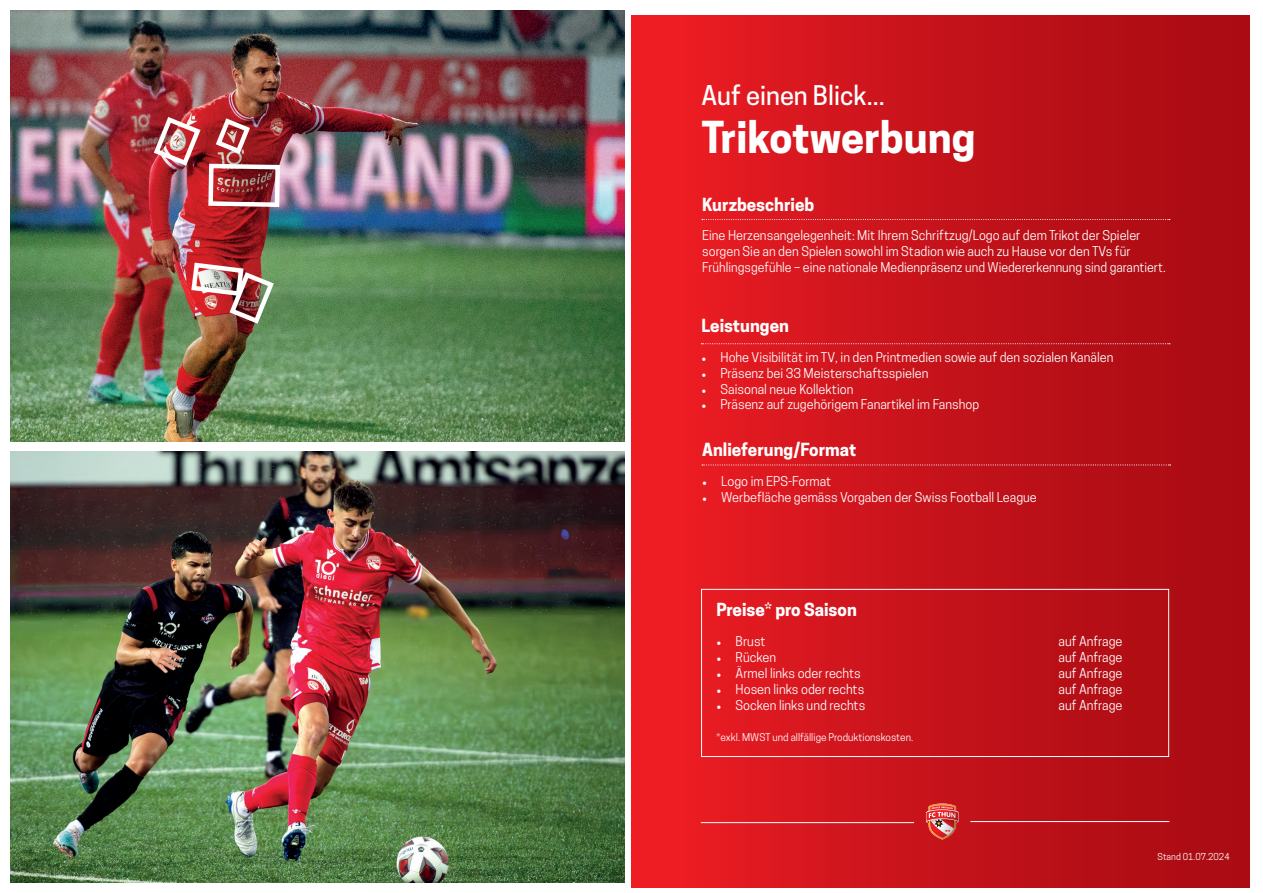
<style>
.page{position:relative;width:1263px;height:893px;background:#fff}
.page>*{position:absolute;margin:0;border:0;box-sizing:border-box;transform-origin:0 0}
.t1{font:700 41.4px "Cooper Hewitt";color:#fff}
.t2{font:500 25.5px "Cooper Hewitt";color:#fff}
.t3{font:700 16.95px "Cooper Hewitt";color:#fff}
.t4{font:12.75px/15.9px "Cooper Hewitt";color:#fff}
.t5{font:10.05px "Cooper Hewitt";color:#fff}
.t6{font:9px "Cooper Hewitt";color:#fff}
.s1{font-family:"Minion Pro"}
</style>
<div class="page">
<div style="left:631px;top:15px;width:618px;height:873px;background:linear-gradient(to right,#ee1d24,#a40a12)"></div>
<svg style="left:701px;top:343px;width:469px;height:1px"></svg>
<img style="left:10px;top:10px;width:614px;height:431px">
<img style="left:10px;top:452px;width:614px;height:431px">
<div style="left:701px;top:589px;width:468px;height:168px;border:1px solid #fff"></div>
<svg style="left:926px;top:803px;width:32px;height:37px"></svg>
<hr style="left:701px;top:822px;width:213px;height:1px;background:#fff">
<hr style="left:970px;top:821px;width:199px;height:1px;background:#fff">
<svg style="left:702px;top:219px;width:468px;height:1px"></svg>
<img style="left:189px;top:260px;width:88px;height:67px">
<svg style="left:702px;top:464px;width:468px;height:1px"></svg>
<img style="left:151px;top:114px;width:131px;height:95px">
<h2 class="t2" style="left:701px;top:80px;width:185px">Auf einen Blick...</h2>
<h1 class="t1" style="left:701px;top:113px;width:275px">Trikotwerbung</h1>
<h3 class="t3" style="left:702px;top:194px;width:114px">Kurzbeschrieb</h3>
<p class="t4" style="left:702px;top:228px;width:465px">Eine Herzensangelegenheit: Mit Ihrem Schriftzug/Logo auf dem Trikot der Spieler sorgen Sie an den Spielen sowohl im Stadion wie auch zu Hause vor den TVs für<br>Frühlingsgefühle – eine nationale Medienpräsenz und Wiedererkennung sind garantiert.</p>
<h3 class="t3" style="left:701px;top:316px;width:89px">Leistungen</h3>
<p class="t4" style="left:701px;top:349px;width:413px"><span class="s1">•</span> Hohe Visibilität im TV, in den Printmedien sowie auf den sozialen Kanälen</p>
<p class="t4" style="left:701px;top:365px;width:228px"><span class="s1">•</span> Präsenz bei 33 Meisterschaftsspielen</p>
<p class="t4" style="left:701px;top:381px;width:153px"><span class="s1">•</span> Saisonal neue Kollektion</p>
<p class="t4" style="left:701px;top:397px;width:279px"><span class="s1">•</span> Präsenz auf zugehörigem Fanartikel im Fanshop</p>
<h3 class="t3" style="left:702px;top:440px;width:156px">Anlieferung/Format</h3>
<p class="t4" style="left:702px;top:473px;width:131px"><span class="s1">•</span> Logo im EPS-Format</p>
<p class="t4" style="left:702px;top:489px;width:336px"><span class="s1">•</span> Werbefläche gemäss Vorgaben der Swiss Football League</p>
<h3 class="t3" style="left:716px;top:600px;width:142px">Preise* pro Saison</h3>
<p class="t4" style="left:716px;top:633px;width:51px"><span class="s1">•</span> Brust</p>
<p class="t4" style="left:1058px;top:633px;width:65px">auf Anfrage</p>
<p class="t4" style="left:716px;top:649px;width:61px"><span class="s1">•</span> Rücken</p>
<p class="t4" style="left:1058px;top:649px;width:65px">auf Anfrage</p>
<p class="t4" style="left:716px;top:665px;width:146px"><span class="s1">•</span> Ärmel links oder rechts</p>
<p class="t4" style="left:1058px;top:665px;width:65px">auf Anfrage</p>
<p class="t4" style="left:716px;top:681px;width:149px"><span class="s1">•</span> Hosen links oder rechts</p>
<p class="t4" style="left:1058px;top:681px;width:65px">auf Anfrage</p>
<p class="t4" style="left:716px;top:697px;width:150px"><span class="s1">•</span> Socken links und rechts</p>
<p class="t4" style="left:1058px;top:697px;width:65px">auf Anfrage</p>
<p class="t5" style="left:716px;top:732px;width:198px">*exkl. MWST und allfällige Produktionskosten.</p>
<p class="t6" style="left:1157px;top:851px;width:74px">Stand 01.07.2024</p>
</div>
